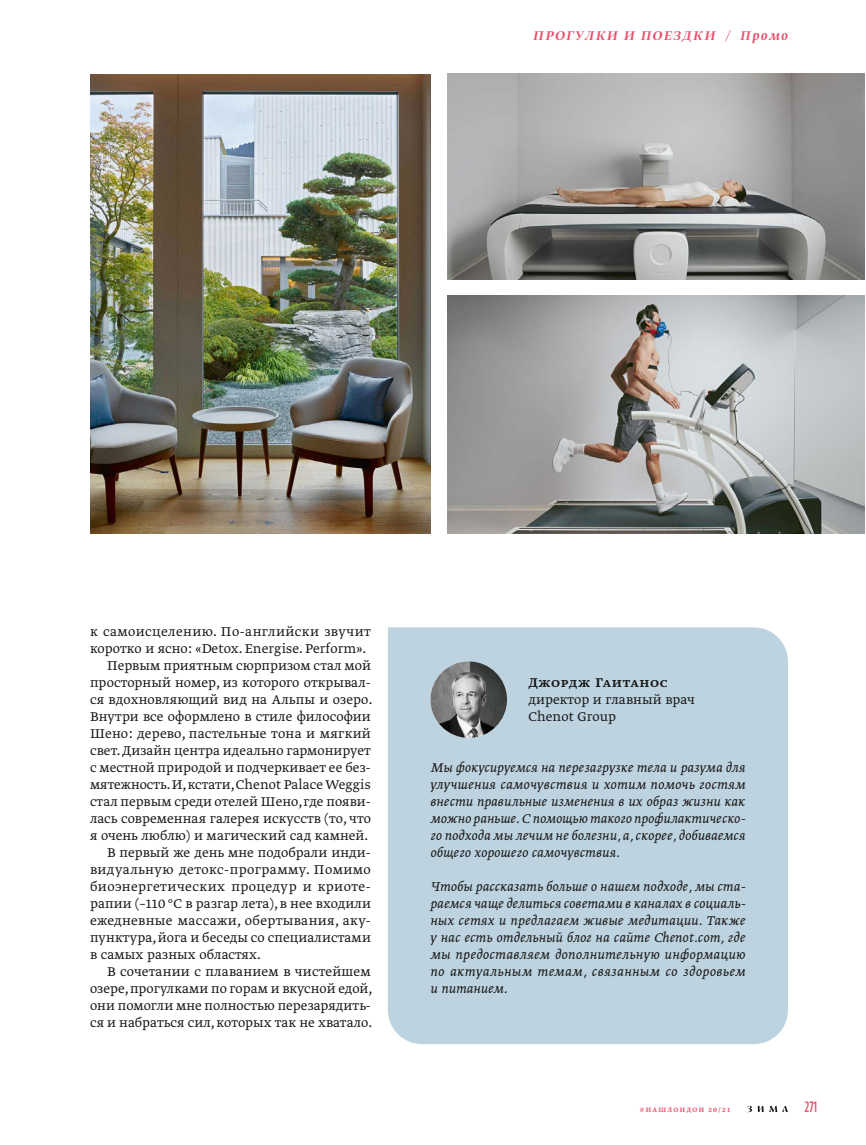
<style>
.page{position:relative;width:866px;height:1145px;background:#fff}
.page>*{position:absolute;margin:0;border:0;box-sizing:border-box;transform-origin:0 0}
.t1{font:300 15px/17px "Greta Text Pro";letter-spacing:.01em;color:#181716}
.t2{font:italic 300 15px/17px "Greta Text Pro";letter-spacing:.01em;color:#181716;text-align:justify}
.t3{font:300 15px "Greta Text Pro";letter-spacing:.03em;color:#181716}
.t4{font:300 15px "Greta Text Pro";letter-spacing:.035em;color:#181716}
.t5{font:italic 500 15px "Greta Display Pro";letter-spacing:.1em;color:#ea4f6c}
.t6{font:500 15px "Greta Text Pro";letter-spacing:.035em;color:#181716}
.t7{font:extra-condensed 15px "Fact";color:#ea4f6c}
.t8{font:500 7.5px "Greta Text Pro";letter-spacing:.175em;color:#ea4f6c}
</style>
<div class="page">
<svg style="left:747px;top:1106px;width:16px;height:6px"></svg>
<svg style="left:769px;top:1106px;width:18px;height:6px"></svg>
<img style="left:90px;top:74px;width:340px;height:460px">
<img style="left:447px;top:74px;width:417px;height:205px">
<img style="left:447px;top:296px;width:417px;height:238px">
<div style="left:388px;top:627px;width:399px;height:417px;background:#bdd3e0"></div>
<img style="left:430px;top:661px;width:77px;height:77px;border-radius:38px">
<p class="t5" style="left:532px;top:27px;width:256px">ПРОГУЛКИ И ПОЕЗДКИ / Промо</p>
<p class="t3" style="left:90px;top:622px;width:282px">к самоисцелению. По-английски звучит</p>
<p class="t1" style="left:90px;top:640px;width:277px">коротко и ясно: «Detox. Energise. Perform».</p>
<p class="t1" style="left:107px;top:657px;width:265px">Первым приятным сюрпризом стал мой</p>
<p class="t1" style="left:90px;top:674px;width:282px">просторный номер, из которого открывал‑</p>
<p class="t1" style="left:90px;top:691px;width:284px">ся вдохновляющий вид на Альпы и озеро.</p>
<p class="t1" style="left:90px;top:708px;width:282px">Внутри все оформлено в стиле философии</p>
<p class="t1" style="left:90px;top:725px;width:282px">Шено: дерево, пастельные тона и мягкий</p>
<p class="t1" style="left:90px;top:742px;width:282px">свет. Дизайн центра идеально гармонирует</p>
<p class="t1" style="left:90px;top:759px;width:282px">с местной природой и подчеркивает ее без‑</p>
<p class="t1" style="left:90px;top:776px;width:282px">мятежность. И, кстати, Chenot Palace Weggis</p>
<p class="t1" style="left:90px;top:793px;width:282px">стал первым среди отелей Шено, где появи‑</p>
<p class="t1" style="left:90px;top:811px;width:282px">лась современная галерея искусств (то, что</p>
<p class="t1" style="left:90px;top:828px;width:280px">я очень люблю) и магический сад камней.</p>
<p class="t1" style="left:107px;top:845px;width:265px">В первый же день мне подобрали инди‑</p>
<p class="t3" style="left:90px;top:860px;width:282px">видуальную детокс-программу. Помимо</p>
<p class="t4" style="left:90px;top:877px;width:281px">биоэнергетических процедур и криоте-</p>
<p class="t1" style="left:90px;top:896px;width:282px">рапии (–110 °С в разгар лета), в нее входили</p>
<p class="t1" style="left:90px;top:913px;width:282px">ежедневные массажи, обертывания, аку‑</p>
<p class="t1" style="left:90px;top:930px;width:282px">пунктура, йога и беседы со специалистами</p>
<p class="t1" style="left:90px;top:947px;width:172px">в самых разных областях.</p>
<p class="t1" style="left:107px;top:964px;width:265px">В сочетании с плаванием в чистейшем</p>
<p class="t1" style="left:90px;top:981px;width:284px">озере, прогулками по горам и вкусной едой,</p>
<p class="t1" style="left:90px;top:998px;width:282px">они помогли мне полностью перезарядить‑</p>
<p class="t1" style="left:90px;top:1015px;width:284px">ся и набраться сил, которых так не хватало.</p>
<p class="t6" style="left:528px;top:673px;width:141px">Джордж Гаитанос</p>
<p class="t1" style="left:528px;top:691px;width:168px">директор и главный врач<br>Chenot Group</p>
<p class="t2" style="left:430px;top:760px;width:316px">Мы фокусируемся на перезагрузке тела и разума для улучшения самочувствия и хотим помочь гостям внести правильные изменения в их образ жизни как можно раньше. С помощью такого профилактическо&shy;го подхода мы лечим не болезни, а, скорее, добиваемся общего хорошего самочувствия.</p>
<p class="t2" style="left:430px;top:879px;width:316px">Чтобы рассказать больше о нашем подходе, мы ста&shy;раемся чаще делиться советами в каналах в социаль&shy;ных сетях и предлагаем живые медитации. Также у нас есть отдельный блог на сайте Chenot.com, где мы предоставляем дополнительную информацию по актуальным темам, связанным со здоровьем и питанием.</p>
<p class="t8" style="left:639px;top:1105px;width:92px">#НАШЛОНДОН 20/21</p>
<p class="t7" style="left:804px;top:1098px;width:14px">271</p>
</div>
